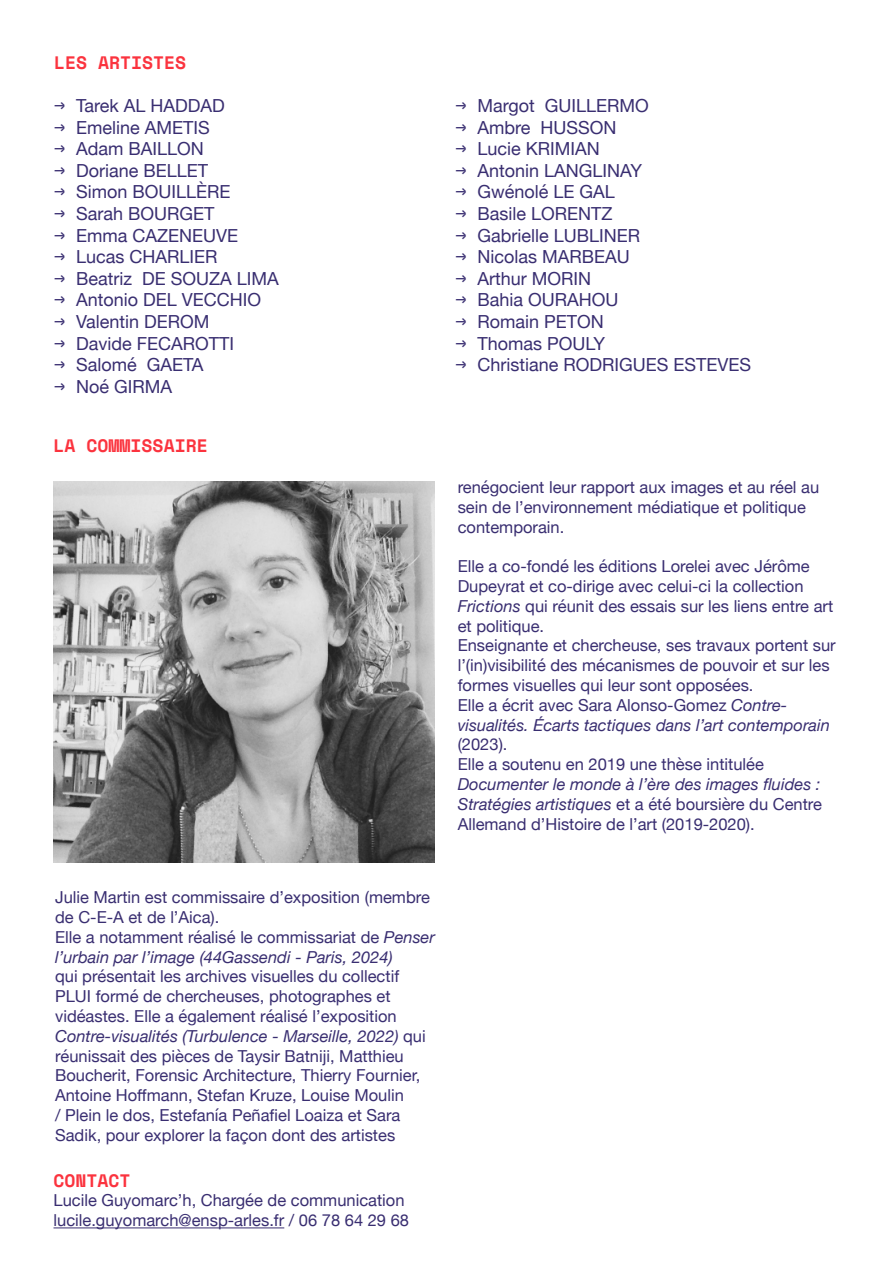
<style>
.page{position:relative;width:893px;height:1263px;background:#fff}
.page>*{position:absolute;margin:0;border:0;box-sizing:border-box;transform-origin:0 0}
.t1{font:18px "Helvetica Neue";color:#392e71}
.t2{font:700 18px "Space Mono";color:#fb333e}
.t3{font:16.5px/19.8px "Helvetica Neue";color:#392e71}
.s1{font-family:"Space Mono"}
.s2{font-style:italic}
</style>
<div class="page">
<img style="left:54px;top:482px;width:381px;height:381px">
<hr style="left:54px;top:1227px;width:230px;height:1px;background:#392e71">
<p class="t2" style="left:54px;top:49px;width:134px">LES ARTISTES</p>
<p class="t1" style="left:54px;top:93px;width:172px"><span class="s1">→</span> Tarek AL HADDAD</p>
<p class="t1" style="left:54px;top:114px;width:157px"><span class="s1">→</span> Emeline AMETIS</p>
<p class="t1" style="left:54px;top:136px;width:151px"><span class="s1">→</span> Adam BAILLON</p>
<p class="t1" style="left:54px;top:157px;width:156px"><span class="s1">→</span> Doriane BELLET</p>
<p class="t1" style="left:54px;top:179px;width:178px"><span class="s1">→</span> Simon BOUILLÈRE</p>
<p class="t1" style="left:54px;top:201px;width:162px"><span class="s1">→</span> Sarah BOURGET</p>
<p class="t1" style="left:54px;top:222px;width:186px"><span class="s1">→</span> Emma CAZENEUVE</p>
<p class="t1" style="left:54px;top:244px;width:165px"><span class="s1">→</span> Lucas CHARLIER</p>
<p class="t1" style="left:54px;top:265px;width:226px"><span class="s1">→</span> Beatriz DE SOUZA LIMA</p>
<p class="t1" style="left:54px;top:287px;width:209px"><span class="s1">→</span> Antonio DEL VECCHIO</p>
<p class="t1" style="left:54px;top:309px;width:157px"><span class="s1">→</span> Valentin DEROM</p>
<p class="t1" style="left:54px;top:330px;width:182px"><span class="s1">→</span> Davide FECAROTTI</p>
<p class="t1" style="left:54px;top:352px;width:151px"><span class="s1">→</span> Salomé GAETA</p>
<p class="t1" style="left:54px;top:373px;width:120px"><span class="s1">→</span> Noé GIRMA</p>
<p class="t2" style="left:54px;top:432px;width:156px">LA COMMISSAIRE</p>
<p class="t1" style="left:455px;top:93px;width:195px"><span class="s1">→</span> Margot GUILLERMO</p>
<p class="t1" style="left:455px;top:114px;width:163px"><span class="s1">→</span> Ambre HUSSON</p>
<p class="t1" style="left:455px;top:136px;width:146px"><span class="s1">→</span> Lucie KRIMIAN</p>
<p class="t1" style="left:455px;top:157px;width:188px"><span class="s1">→</span> Antonin LANGLINAY</p>
<p class="t1" style="left:455px;top:179px;width:161px"><span class="s1">→</span> Gwénolé LE GAL</p>
<p class="t1" style="left:455px;top:201px;width:159px"><span class="s1">→</span> Basile LORENTZ</p>
<p class="t1" style="left:455px;top:222px;width:186px"><span class="s1">→</span> Gabrielle LUBLINER</p>
<p class="t1" style="left:455px;top:244px;width:176px"><span class="s1">→</span> Nicolas MARBEAU</p>
<p class="t1" style="left:455px;top:265px;width:137px"><span class="s1">→</span> Arthur MORIN</p>
<p class="t1" style="left:455px;top:287px;width:165px"><span class="s1">→</span> Bahia OURAHOU</p>
<p class="t1" style="left:455px;top:309px;width:150px"><span class="s1">→</span> Romain PETON</p>
<p class="t1" style="left:455px;top:330px;width:151px"><span class="s1">→</span> Thomas POULY</p>
<p class="t1" style="left:455px;top:352px;width:297px"><span class="s1">→</span> Christiane RODRIGUES ESTEVES</p>
<p class="t3" style="left:458px;top:478px;width:363px">renégocient leur rapport aux images et au réel au sein de l’environnement médiatique et politique contemporain.</p>
<p class="t3" style="left:458px;top:557px;width:377px">Elle a co-fondé les éditions Lorelei avec Jérôme Dupeyrat et co-dirige avec celui-ci la collection <span class="s2">Frictions</span> qui réunit des essais sur les liens entre art et politique.</p>
<p class="t3" style="left:458px;top:637px;width:380px">Enseignante et chercheuse, ses travaux portent sur</p>
<p class="t3" style="left:458px;top:656px;width:373px">l’(in)visibilité des mécanismes de pouvoir et sur les formes visuelles qui leur sont opposées.</p>
<p class="t3" style="left:458px;top:696px;width:374px">Elle a écrit avec Sara Alonso-Gomez <span class="s2">Contre&shy;visualités. Écarts tactiques dans l’art contemporain </span>(2023).<br>Elle a soutenu en 2019 une thèse intitulée <span class="s2">Documenter le monde à l’ère des images fluides :<br>Stratégies artistiques</span> et a été boursière du Centre Allemand d’Histoire de l’art (2019-2020).</p>
<p class="t3" style="left:55px;top:888px;width:376px">Julie Martin est commissaire d’exposition (membre de C-E-A et de l’Aica).</p>
<p class="t3" style="left:55px;top:928px;width:381px">Elle a notamment réalisé le commissariat de <span class="s2">Penser l’urbain par l’image (44Gassendi - Paris, 2024)<br></span>qui présentait les archives visuelles du collectif PLUI formé de chercheuses, photographes et vidéastes. Elle a également réalisé l’exposition <span class="s2">Contre-visualités (Turbulence - Marseille, 2022)</span> qui réunissait des pièces de Taysir Batniji, Matthieu Boucherit, Forensic Architecture, Thierry Fournier, Antoine Hoffmann, Stefan Kruze, Louise Moulin<br>/ Plein le dos, Estefanía Peñafiel Loaiza et Sara Sadik, pour explorer la façon dont des artistes</p>
<p class="t2" style="left:54px;top:1166px;width:79px">CONTACT</p>
<p class="t3" style="left:54px;top:1191px;width:357px">Lucile Guyomarc’h, Chargée de communication lucile.guyomarch@ensp-arles.fr / 06 78 64 29 68</p>
</div>
